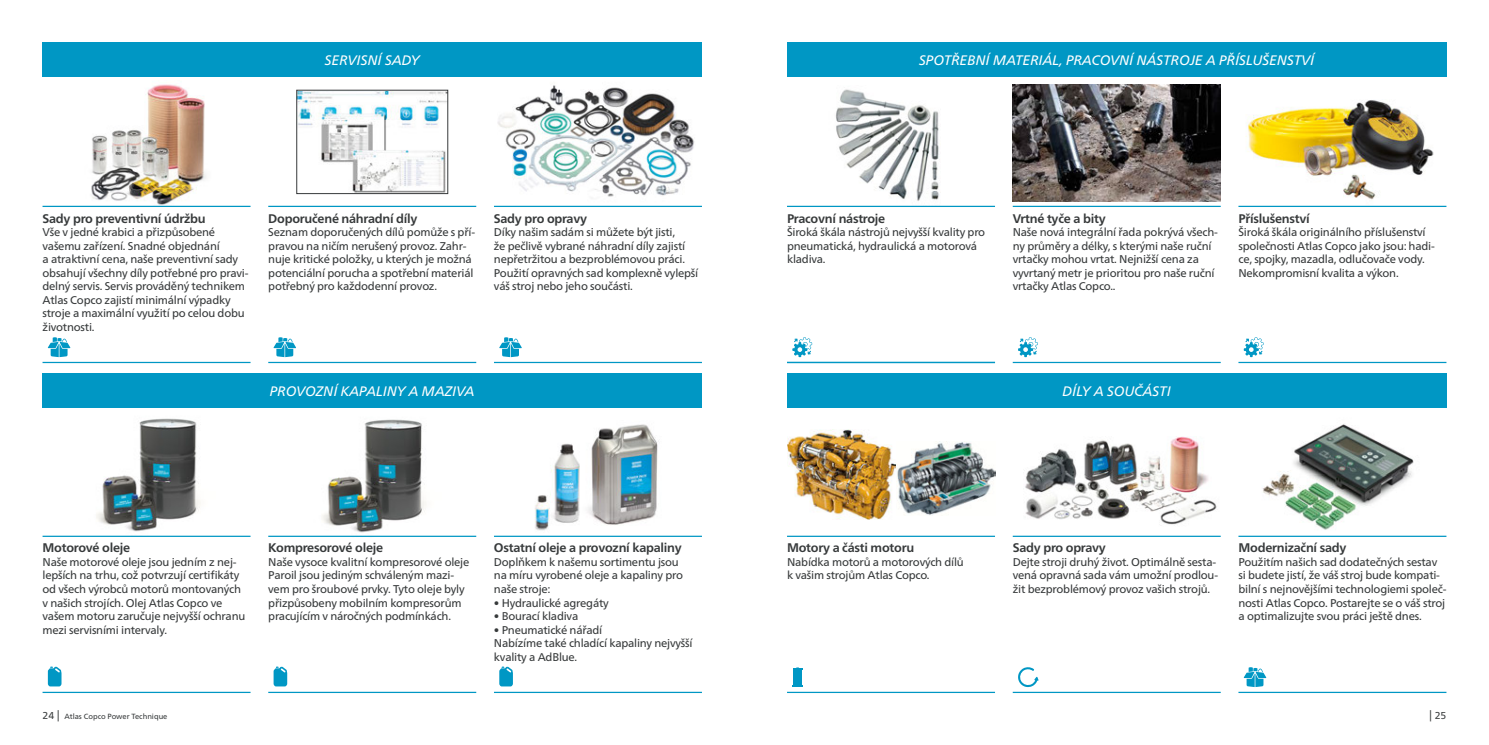
<style>
.page{position:relative;width:1489px;height:745px;background:#fff}
.page>*{position:absolute;margin:0;border:0;box-sizing:border-box;transform-origin:0 0}
.t1{font:italic 13.75px "Neue Frutiger World";color:#fff}
.t2{font:700 12.5px "Neue Frutiger World";letter-spacing:-.02em;color:#373a3b}
.t3{font:11.25px/13.5px "Neue Frutiger World";letter-spacing:-.02em;color:#373a3b}
.t4{font:10px "Neue Frutiger World";color:#373a3b}
.t5{font:7.5px "Neue Frutiger World";color:#373a3b}
.s1{font-size:10px}
.s2{font-size:11.25px}
</style>
<div class="page">
<img style="left:1012px;top:437px;width:209px;height:100px">
<img style="left:799px;top:89px;width:183px;height:117px">
<img style="left:1238px;top:100px;width:199px;height:106px">
<div style="left:787px;top:43px;width:659px;height:34px;background:#0097c4"></div>
<img style="left:1262px;top:424px;width:152px;height:106px">
<hr style="left:787px;top:206px;width:207px;height:1px;background:#0097c4">
<hr style="left:1012px;top:361px;width:208px;height:2px;background:#0097c4">
<hr style="left:1012px;top:206px;width:208px;height:1px;background:#0097c4">
<hr style="left:1238px;top:361px;width:208px;height:2px;background:#0097c4">
<hr style="left:1238px;top:691px;width:208px;height:1px;background:#0097c4">
<hr style="left:1238px;top:535px;width:208px;height:1px;background:#0097c4">
<hr style="left:1238px;top:206px;width:208px;height:1px;background:#0097c4">
<hr style="left:787px;top:361px;width:207px;height:2px;background:#0097c4">
<svg style="left:1243px;top:667px;width:23px;height:19px"></svg>
<svg style="left:792px;top:337px;width:20px;height:20px"></svg>
<svg style="left:1018px;top:337px;width:19px;height:20px"></svg>
<svg style="left:1243px;top:337px;width:20px;height:20px"></svg>
<img style="left:1012px;top:84px;width:208px;height:117px">
<div style="left:787px;top:373px;width:659px;height:34px;background:#0097c4"></div>
<hr style="left:1012px;top:691px;width:208px;height:1px;background:#0097c4">
<hr style="left:1012px;top:535px;width:208px;height:1px;background:#0097c4">
<hr style="left:787px;top:535px;width:207px;height:1px;background:#0097c4">
<hr style="left:787px;top:691px;width:207px;height:1px;background:#0097c4">
<img style="left:787px;top:429px;width:108px;height:89px">
<svg style="left:792px;top:667px;width:10px;height:19px"></svg>
<svg style="left:1018px;top:667px;width:20px;height:20px"></svg>
<img style="left:896px;top:441px;width:98px;height:74px">
<img style="left:497px;top:85px;width:198px;height:121px">
<img style="left:54px;top:84px;width:188px;height:122px">
<div style="left:43px;top:43px;width:659px;height:34px;background:#0097c4"></div>
<hr style="left:43px;top:361px;width:207px;height:2px;background:#0097c4">
<hr style="left:43px;top:206px;width:207px;height:1px;background:#0097c4">
<hr style="left:268px;top:361px;width:208px;height:2px;background:#0097c4">
<hr style="left:268px;top:206px;width:208px;height:1px;background:#0097c4">
<hr style="left:494px;top:361px;width:208px;height:2px;background:#0097c4">
<hr style="left:494px;top:206px;width:208px;height:1px;background:#0097c4">
<svg style="left:48px;top:337px;width:22px;height:20px"></svg>
<svg style="left:273px;top:337px;width:23px;height:20px"></svg>
<svg style="left:499px;top:337px;width:23px;height:20px"></svg>
<svg style="left:48px;top:666px;width:13px;height:20px"></svg>
<svg style="left:273px;top:666px;width:14px;height:20px"></svg>
<svg style="left:499px;top:666px;width:14px;height:20px"></svg>
<img style="left:535px;top:443px;width:45px;height:88px">
<img style="left:580px;top:407px;width:95px;height:130px">
<img style="left:276px;top:419px;width:192px;height:118px">
<img style="left:96px;top:418px;width:105px;height:114px">
<div style="left:43px;top:373px;width:659px;height:34px;background:#0097c4"></div>
<hr style="left:268px;top:691px;width:208px;height:1px;background:#0097c4">
<hr style="left:268px;top:535px;width:208px;height:1px;background:#0097c4">
<hr style="left:494px;top:691px;width:208px;height:1px;background:#0097c4">
<hr style="left:494px;top:535px;width:208px;height:1px;background:#0097c4">
<hr style="left:43px;top:535px;width:207px;height:1px;background:#0097c4">
<hr style="left:43px;top:691px;width:207px;height:1px;background:#0097c4">
<img style="left:299px;top:92px;width:147px;height:99px">
<div style="left:297px;top:90px;width:151px;height:103px;border:1px solid #373a3b"></div>
<p class="t1" style="left:325px;top:49px;width:96px">SERVISNÍ SADY</p>
<p class="t2" style="left:43px;top:207px;width:165px">Sady pro preventivní údržbu</p>
<p class="t3" style="left:43px;top:225px;width:207px">Vše v jedné krabici a přizpůsobené vašemu zařízení. Snadné objednání<br>a atraktivní cena, naše preventivní sady obsahují všechny díly potřebné pro pravi&shy;delný servis. Servis prováděný technikem Atlas Copco zajistí minimální výpadky stroje a maximální využití po celou dobu životnosti.</p>
<p class="t2" style="left:268px;top:207px;width:151px">Doporučené náhradní díly</p>
<p class="t3" style="left:268px;top:225px;width:208px">Seznam doporučených dílů pomůže s pří&shy;pravou na ničím nerušený provoz. Zahr&shy;nuje kritické položky, u kterých je možná potenciální porucha a spotřební materiál potřebný pro každodenní provoz.</p>
<p class="t2" style="left:494px;top:207px;width:95px">Sady pro opravy</p>
<p class="t3" style="left:494px;top:225px;width:206px">Díky našim sadám si můžete být jisti,<br>že pečlivě vybrané náhradní díly zajistí nepřetržitou a bezproblémovou práci.<br>Použití opravných sad komplexně vylepší váš stroj nebo jeho součásti.</p>
<p class="t1" style="left:270px;top:380px;width:206px">PROVOZNÍ KAPALINY A MAZIVA</p>
<p class="t2" style="left:43px;top:536px;width:89px">Motorové oleje</p>
<p class="t3" style="left:43px;top:555px;width:204px">Naše motorové oleje jsou jedním z nej&shy;lepších na trhu, což potvrzují certifikáty od všech výrobců motorů montovaných v našich strojích. Olej Atlas Copco ve vašem motoru zaručuje nejvyšší ochranu mezi servisními intervaly.</p>
<p class="t2" style="left:268px;top:536px;width:116px">Kompresorové oleje</p>
<p class="t3" style="left:268px;top:555px;width:202px">Naše vysoce kvalitní kompresorové oleje Paroil jsou jediným schváleným mazi&shy;vem pro šroubové prvky. Tyto oleje byly přizpůsobeny mobilním kompresorům pracujícím v náročných podmínkách.</p>
<p class="t2" style="left:494px;top:536px;width:189px">Ostatní oleje a provozní kapaliny</p>
<p class="t3" style="left:494px;top:555px;width:190px">Doplňkem k našemu sortimentu jsou na míru vyrobené oleje a kapaliny pro naše stroje:</p>
<p class="t3" style="left:494px;top:595px;width:116px">• Hydraulické agregáty</p>
<p class="t3" style="left:494px;top:609px;width:86px">• Bourací kladiva</p>
<p class="t3" style="left:494px;top:622px;width:200px">• Pneumatické nářadí<br>Nabízíme také chladící kapaliny nejvyšší kvality a AdBlue.</p>
<p class="t1" style="left:919px;top:49px;width:397px">SPOTŘEBNÍ MATERIÁL, PRACOVNÍ NÁSTROJE A PŘÍSLUŠENSTVÍ</p>
<p class="t2" style="left:787px;top:207px;width:100px">Pracovní nástroje</p>
<p class="t3" style="left:787px;top:225px;width:200px">Široká škála nástrojů nejvyšší kvality pro pneumatická, hydraulická a motorová kladiva.</p>
<p class="t2" style="left:1012px;top:207px;width:94px">Vrtné tyče a bity</p>
<p class="t3" style="left:1012px;top:225px;width:207px">Naše nová integrální řada pokrývá všech&shy;ny průměry a délky, s kterými naše ruční vrtačky mohou vrtat. Nejnižší cena za vyvrtaný metr je prioritou pro naše ruční vrtačky Atlas Copco..</p>
<p class="t2" style="left:1238px;top:207px;width:73px">Příslušenství</p>
<p class="t3" style="left:1238px;top:225px;width:198px">Široká škála originálního příslušenství společnosti Atlas Copco jako jsou: hadi&shy;ce, spojky, mazadla, odlučovače vody.<br>Nekompromisní kvalita a výkon.</p>
<p class="t1" style="left:1062px;top:380px;width:110px">DÍLY A SOUČÁSTI</p>
<p class="t2" style="left:787px;top:536px;width:129px">Motory a části motoru</p>
<p class="t3" style="left:787px;top:555px;width:178px">Nabídka motorů a motorových dílů k vašim strojům Atlas Copco.</p>
<p class="t2" style="left:1012px;top:536px;width:95px">Sady pro opravy</p>
<p class="t3" style="left:1012px;top:555px;width:207px">Dejte stroji druhý život. Optimálně sesta&shy;vená opravná sada vám umožní prodlou&shy;žit bezproblémový provoz vašich strojů.</p>
<p class="t2" style="left:1238px;top:536px;width:110px">Modernizační sady</p>
<p class="t3" style="left:1238px;top:555px;width:209px">Použitím našich sad dodatečných sestav si budete jistí, že váš stroj bude kompati&shy;bilní s nejnovějšími technologiemi společ&shy;nosti Atlas Copco. Postarejte se o váš stroj a optimalizujte svou práci ještě dnes.</p>
<p class="t5" style="left:43px;top:709px;width:126px"><span class="s1">24</span> <span class="s2">|</span> Atlas Copco Power Technique</p>
<p class="t4" style="left:1428px;top:707px;width:19px"><span class="s2">|</span> 25</p>
</div>
